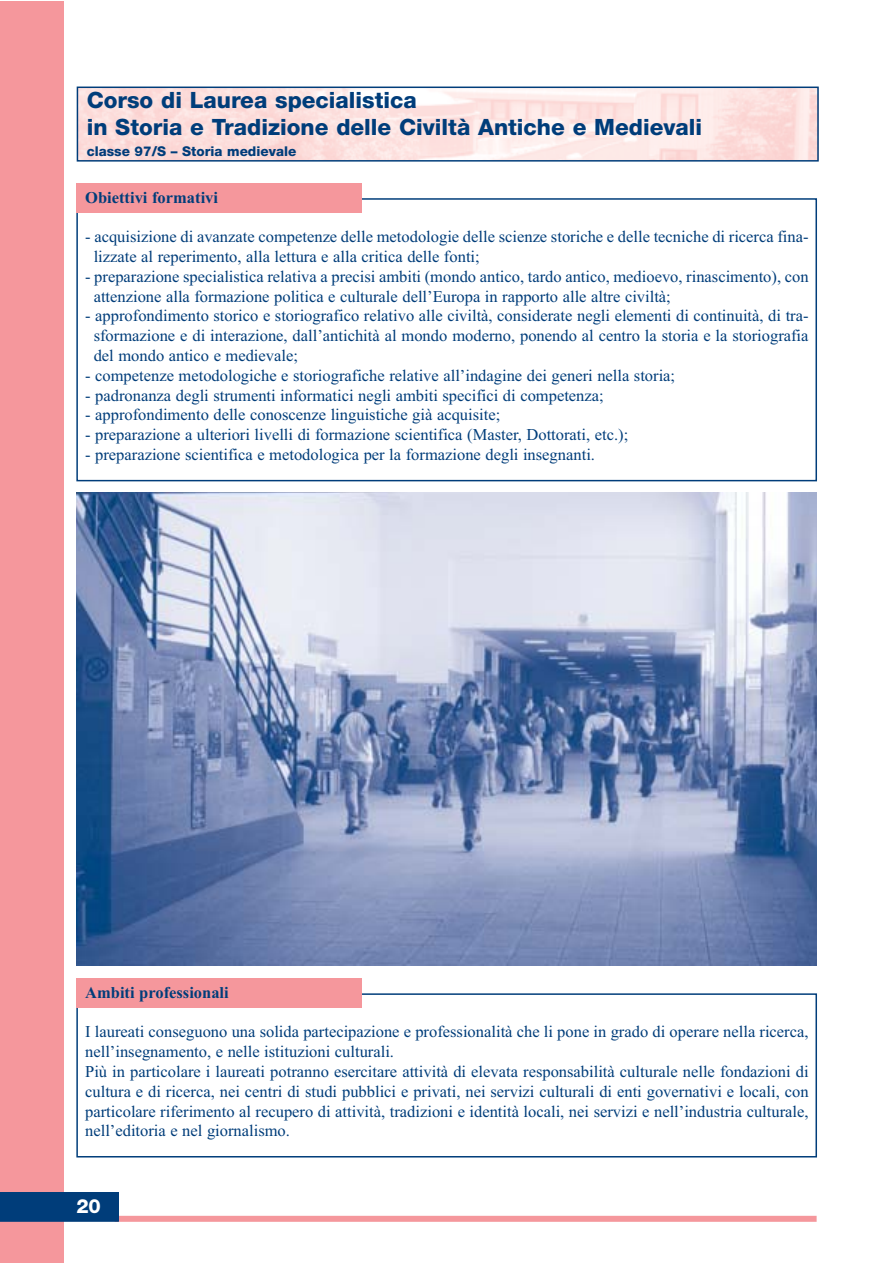
<style>
.page{position:relative;width:893px;height:1263px;background:#fff}
.page>*{position:absolute;margin:0;border:0;box-sizing:border-box;transform-origin:0 0}
.t1{font:800 22.5px/27px "Helvetica Neue";color:#003d7a}
.t2{font:800 19.5px "Helvetica Neue";color:#fff}
.t3{font:16.5px/19.8px "Times New Roman";color:#003d7a}
.t4{font:700 16.5px "Times New Roman";color:#003d7a}
.t5{font:800 13.5px "Helvetica Neue";color:#003d7a}
</style>
<div class="page">
<div style="left:115px;top:1216px;width:701px;height:6px;background:#f5979c"></div>
<div style="left:0;top:2px;width:64px;height:1261px;background:#f5979c"></div>
<div style="left:0;top:1192px;width:119px;height:30px;background:#003d7a"></div>
<img style="left:80px;top:90px;width:735px;height:69px">
<div style="left:77px;top:87px;width:741px;height:75px;border:2px solid #003d7a"></div>
<div style="left:76px;top:198px;width:741px;height:283px;border:2px solid #003d7a"></div>
<div style="left:76px;top:184px;width:286px;height:29px;background:#f5979c"></div>
<div style="left:76px;top:993px;width:741px;height:165px;border:2px solid #003d7a"></div>
<div style="left:76px;top:979px;width:286px;height:29px;background:#f5979c"></div>
<img style="left:76px;top:492px;width:740px;height:474px">
<h1 class="t1" style="left:87px;top:88px;width:617px">Corso di Laurea specialistica<br>in Storia e Tradizione delle Civiltà Antiche e Medievali</h1>
<p class="t5" style="left:87px;top:146px;width:211px">classe 97/S – Storia medievale</p>
<p class="t4" style="left:85px;top:192px;width:134px">Obiettivi formativi</p>
<p class="t3" style="left:94px;top:228px;width:716px;text-indent:-9px">- acquisizione di avanzate competenze delle metodologie delle scienze storiche e delle tecniche di ricerca fina&shy;lizzate al reperimento, alla lettura e alla critica delle fonti;</p>
<p class="t3" style="left:94px;top:268px;width:716px;text-indent:-9px">- preparazione specialistica relativa a precisi ambiti (mondo antico, tardo antico, medioevo, rinascimento), con attenzione alla formazione politica e culturale dell’Europa in rapporto alle altre civiltà;</p>
<p class="t3" style="left:94px;top:308px;width:716px;text-align:justify;text-indent:-9px">- approfondimento storico e storiografico relativo alle civiltà, considerate negli elementi di continuità, di tra&shy;sformazione e di interazione, dall’antichità al mondo moderno, ponendo al centro la storia e la storiografia del mondo antico e medievale;</p>
<p class="t3" style="left:85px;top:367px;width:591px">- competenze metodologiche e storiografiche relative all’indagine dei generi nella storia;</p>
<p class="t3" style="left:85px;top:387px;width:520px">- padronanza degli strumenti informatici negli ambiti specifici di competenza;</p>
<p class="t3" style="left:85px;top:407px;width:416px">- approfondimento delle conoscenze linguistiche già acquisite;</p>
<p class="t3" style="left:85px;top:426px;width:544px">- preparazione a ulteriori livelli di formazione scientifica (Master, Dottorati, etc.);</p>
<p class="t3" style="left:85px;top:446px;width:511px">- preparazione scientifica e metodologica per la formazione degli insegnanti.</p>
<p class="t4" style="left:85px;top:987px;width:145px">Ambiti professionali</p>
<p class="t3" style="left:85px;top:1024px;width:725px">I laureati conseguono una solida partecipazione e professionalità che li pone in grado di operare nella ricerca, nell’insegnamento, e nelle istituzioni culturali.<br>Più in particolare i laureati potranno esercitare attività di elevata responsabilità culturale nelle fondazioni di cultura e di ricerca, nei centri di studi pubblici e privati, nei servizi culturali di enti governativi e locali, con particolare riferimento al recupero di attività, tradizioni e identità locali, nei servizi e nell’industria culturale, nell’editoria e nel giornalismo.</p>
<p class="t2" style="left:76px;top:1200px;width:26px">20</p>
</div>
